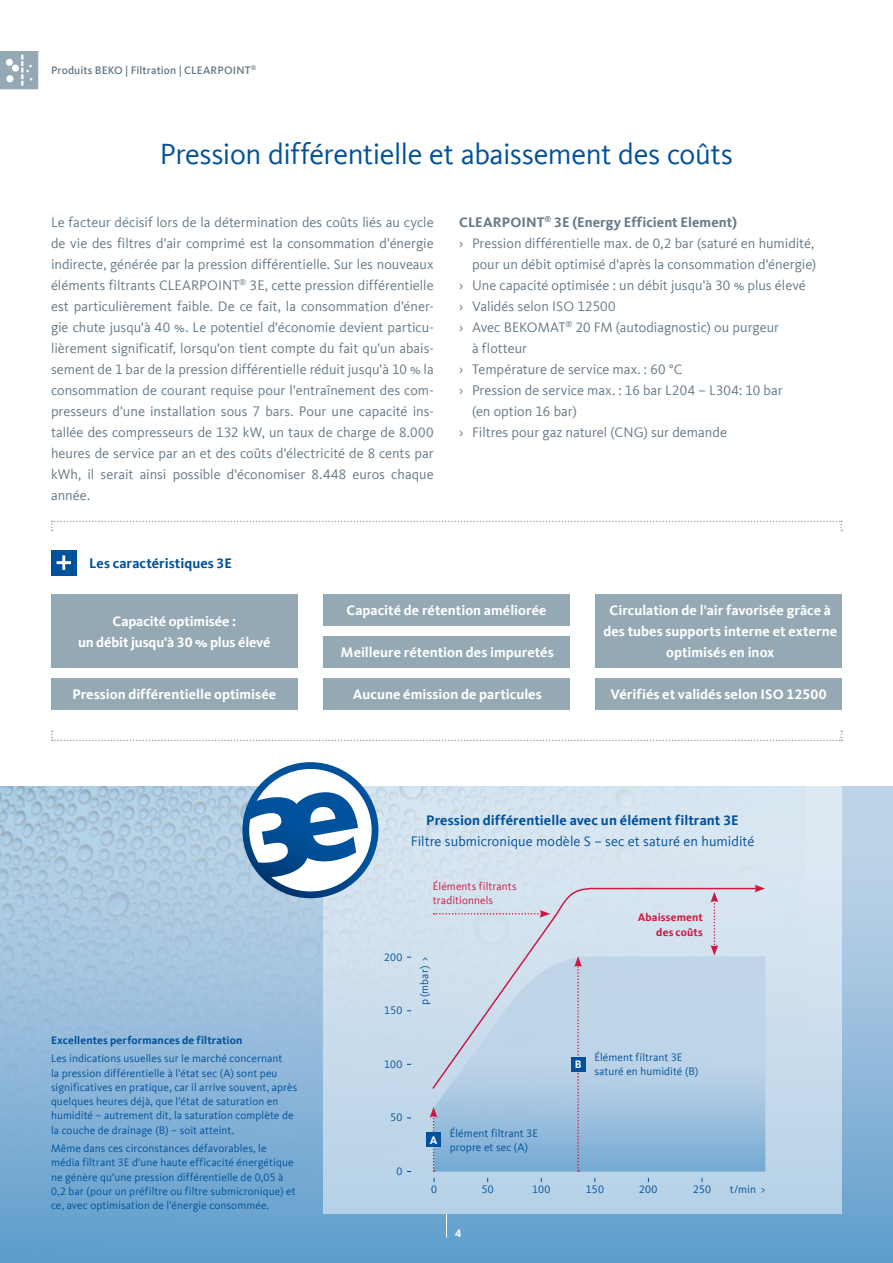
<style>
.page{position:relative;width:893px;height:1263px;background:#fff}
.page>*{position:absolute;margin:0;border:0;box-sizing:border-box;transform-origin:0 0}
.t1{font:30px "Kievit Offc Pro";letter-spacing:-.015em;color:#00529c}
.t2{font:14.25px/21px "Kievit Offc Pro";color:#657988;text-align:justify}
.t3{font:700 14.25px/21px "Kievit Offc Pro";color:#fff;text-align:center}
.t4{font:700 14.25px "Kievit Offc Pro";letter-spacing:.005em;color:#00529c}
.t5{font:14.25px "Kievit Offc Pro";letter-spacing:.005em;color:#00529c}
.t6{font:700 14.25px "Kievit Offc Pro";letter-spacing:.005em;color:#657988}
.t7{font:11.25px/14.2px "Kievit Offc Pro";letter-spacing:.01em;color:#00529c}
.t8{font:500 11.25px "Kievit Offc Pro";letter-spacing:.01em;color:#657988}
.t9{font:700 11.25px "Kievit Offc Pro";letter-spacing:.01em;color:#00529c}
.t10{font:11.25px/14.2px "Kievit Offc Pro";letter-spacing:.01em;color:#ce1741}
.t11{font:700 11.25px/14.2px "Kievit Offc Pro";letter-spacing:.015em;color:#ce1741;text-align:right}
.t12{font:700 11.25px "Kievit Offc Pro";color:#fff}
</style>
<div class="page">
<div style="left:0;top:787px;width:893px;height:476px;background:linear-gradient(to bottom,#cbdbec,#64a0cd)"></div>
<div style="left:323px;top:787px;width:519px;height:427px;background:linear-gradient(to bottom,#e3ecf5,#b8d2e7)"></div>
<img style="left:0;top:787px;width:806px;height:476px">
<svg style="left:0;top:51px;width:38px;height:38px"></svg>
<svg style="left:51px;top:731px;width:791px;height:10px"></svg>
<svg style="left:242px;top:762px;width:136px;height:136px"></svg>
<svg style="left:249px;top:769px;width:123px;height:122px"></svg>
<svg style="left:51px;top:521px;width:791px;height:10px"></svg>
<svg style="left:446px;top:1214px;width:1px;height:23px"></svg>
<div style="left:323px;top:594px;width:247px;height:32px;background:#95a9b4"></div>
<div style="left:51px;top:594px;width:247px;height:74px;background:#95a9b4"></div>
<div style="left:595px;top:594px;width:247px;height:74px;background:#95a9b4"></div>
<div style="left:323px;top:636px;width:247px;height:32px;background:#95a9b4"></div>
<div style="left:51px;top:678px;width:247px;height:32px;background:#95a9b4"></div>
<div style="left:323px;top:678px;width:247px;height:32px;background:#95a9b4"></div>
<div style="left:595px;top:678px;width:247px;height:32px;background:#95a9b4"></div>
<div style="left:51px;top:550px;width:26px;height:25px;background:#00529c"></div>
<svg style="left:57px;top:555px;width:14px;height:15px"></svg>
<p class="t8" style="left:51px;top:63px;width:207px">Produits BEKO | Filtration | CLEARPOINT<sup>®</sup></p>
<h1 class="t1" style="left:160px;top:136px;width:575px">Pression différentielle et abaissement des coûts</h1>
<p class="t2" style="left:51px;top:211px;width:384px">Le facteur décisif lors de la détermination des coûts liés au cycle de vie des filtres d'air comprimé est la consommation d'énergie indirecte, générée par la pression différentielle. Sur les nouveaux éléments filtrants CLEARPOINT<sup>®</sup> 3E, cette pression différentielle est particulièrement faible. De ce fait, la consommation d'éner&shy;gie chute jusqu'à 40 %. Le potentiel d'économie devient particu&shy;lièrement significatif, lorsqu'on tient compte du fait qu'un abais&shy;sement de 1 bar de la pression différentielle réduit jusqu'à 10 % la consommation de courant requise pour l'entraînement des com&shy;presseurs d'une installation sous 7 bars. Pour une capacité ins&shy;tallée des compresseurs de 132 kW, un taux de charge de 8.000 heures de service par an et des coûts d'électricité de 8 cents par kWh, il serait ainsi possible d'économiser 8.448 euros chaque année.</p>
<p class="t6" style="left:459px;top:213px;width:279px">CLEARPOINT<sup>®</sup> 3E (Energy Efficient Element)</p>
<p class="t2" style="left:459px;top:232px;width:357px">› Pression différentielle max. de 0,2 bar (saturé en humidité,</p>
<p class="t2" style="left:472px;top:253px;width:346px">pour un débit optimisé d'après la consommation d'énergie)</p>
<p class="t2" style="left:459px;top:274px;width:348px">› Une capacité optimisée : un débit jusqu'à 30 % plus élevé</p>
<p class="t2" style="left:459px;top:295px;width:158px">› Validés selon ISO 12500</p>
<p class="t2" style="left:459px;top:316px;width:321px">› Avec BEKOMAT<sup>®</sup> 20 FM (autodiagnostic) ou purgeur</p>
<p class="t2" style="left:472px;top:337px;width:57px">à flotteur</p>
<p class="t2" style="left:459px;top:358px;width:225px">› Température de service max. : 60 °C</p>
<p class="t2" style="left:459px;top:379px;width:325px">› Pression de service max. : 16 bar L204 – L304: 10 bar</p>
<p class="t2" style="left:472px;top:400px;width:106px">(en option 16 bar)</p>
<p class="t2" style="left:459px;top:421px;width:269px">› Filtres pour gaz naturel (CNG) sur demande</p>
<p class="t4" style="left:89px;top:555px;width:144px">Les caractéristiques 3E</p>
<p class="t3" style="left:78px;top:610px;width:194px">Capacité optimisée :<br>un débit jusqu'à 30 % plus élevé</p>
<p class="t3" style="left:72px;top:684px;width:205px">Pression différentielle optimisée</p>
<p class="t3" style="left:346px;top:600px;width:202px">Capacité de rétention améliorée</p>
<p class="t3" style="left:341px;top:642px;width:214px">Meilleure rétention des impuretés</p>
<p class="t3" style="left:353px;top:684px;width:190px">Aucune émission de particules</p>
<p class="t3" style="left:603px;top:600px;width:235px">Circulation de l'air favorisée grâce à des tubes supports interne et externe optimisés en inox</p>
<p class="t3" style="left:610px;top:684px;width:218px">Vérifiés et validés selon ISO 12500</p>
<p class="t9" style="left:51px;top:1033px;width:193px">Excellentes performances de filtration</p>
<p class="t7" style="left:51px;top:1051px;width:248px">Les indications usuelles sur le marché concernant<br>la pression différentielle à l'état sec (A) sont peu significatives en pratique, car il arrive souvent, après quelques heures déjà, que l'état de saturation en humidité – autrement dit, la saturation complète de la couche de drainage (B) – soit atteint.</p>
<p class="t7" style="left:51px;top:1141px;width:246px">Même dans ces circonstances défavorables, le média filtrant 3E d'une haute efficacité énergétique ne génère qu'une pression différentielle de 0,05 à 0,2 bar (pour un préfiltre ou filtre submicronique) et ce, avec optimisation de l'énergie consommée.</p>
<p class="t4" style="left:426px;top:812px;width:314px">Pression différentielle avec un élément filtrant 3E</p>
<p class="t5" style="left:411px;top:833px;width:345px">Filtre submicronique modèle S – sec et saturé en humidité</p>
<p class="t10" style="left:433px;top:879px;width:85px">Éléments filtrants traditionnels</p>
<p class="t7" style="left:384px;top:949px;width:20px">200</p>
<p class="t7" style="left:384px;top:1003px;width:20px">150</p>
<p class="t7" style="left:417px;top:1005px;width:50px;rotate:-90deg">p (mbar) &gt;</p>
<p class="t11" style="left:638px;top:910px;width:67px">Abaissement des coûts</p>
<p class="t7" style="left:384px;top:1057px;width:20px">100</p>
<p class="t7" style="left:390px;top:1110px;width:13px">50</p>
<p class="t7" style="left:396px;top:1164px;width:7px">0</p>
<p class="t12" style="left:430px;top:1133px;width:9px">A</p>
<p class="t7" style="left:450px;top:1126px;width:90px">Élément filtrant 3E propre et sec (A)</p>
<p class="t12" style="left:575px;top:1058px;width:8px">B</p>
<p class="t7" style="left:594px;top:1050px;width:106px">Élément filtrant 3E saturé en humidité (B)</p>
<p class="t7" style="left:431px;top:1182px;width:7px">0</p>
<p class="t7" style="left:482px;top:1182px;width:13px">50</p>
<p class="t7" style="left:532px;top:1182px;width:20px">100</p>
<p class="t7" style="left:586px;top:1182px;width:20px">150</p>
<p class="t7" style="left:639px;top:1182px;width:20px">200</p>
<p class="t7" style="left:693px;top:1182px;width:19px">250</p>
<p class="t7" style="left:730px;top:1182px;width:37px">t/min &gt;</p>
<p class="t12" style="left:455px;top:1227px;width:8px">4</p>
</div>
